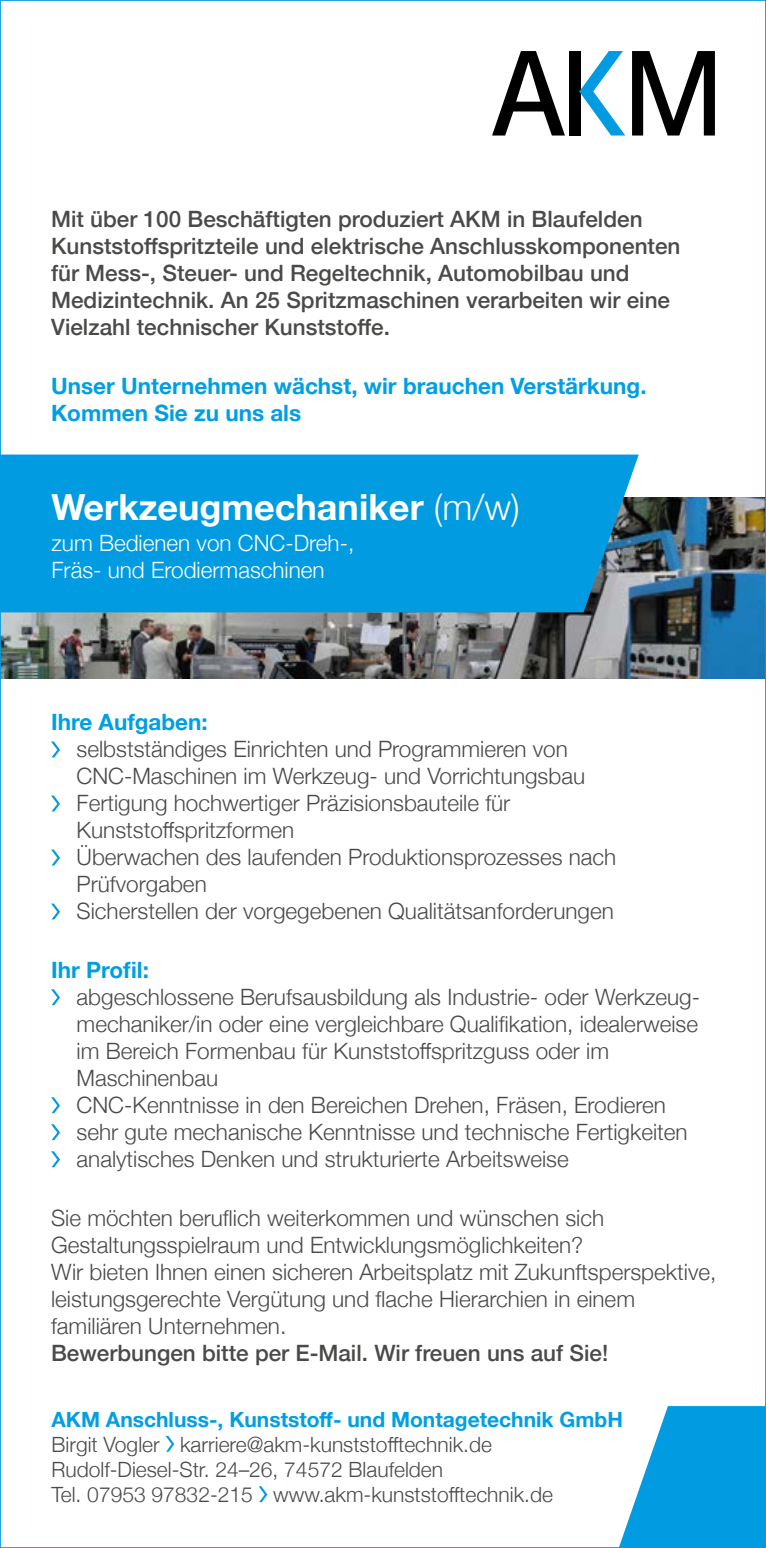
<style>
.page{position:relative;width:766px;height:1548px;background:#fff}
.page>*{position:absolute;margin:0;border:0;box-sizing:border-box;transform-origin:0 0}
.Beruf{font:700 36px "Helvetica Neue";color:#fff}
.Absatzformat_1{font:300 22.5px/27px "Helvetica Neue";color:#4a4a49}
.Intro{font:500 22.5px/27px "Helvetica Neue";color:#4a4a49}
.Überschrift{font:700 22.5px "Helvetica Neue";color:#009fe3}
.Beruf_-_Beschreibung{font:300 22.5px/27px "Helvetica Neue";color:#fff}
.Überschrift-2{font:700 21px/25.2px "Helvetica Neue";color:#009fe3}
.Text_Aufzählung{font:300 21px "Helvetica Neue";color:#4a4a49}
.s1{font-weight:300}
.s2{font-weight:500}
.s3{font-weight:300;color:#4a4a49}
</style>
<div class="page">
<img style="left:2px;top:497px;width:761px;height:182px">
<div style="left:2px;top:454px;width:636px;height:158px;background:#009be0"></div>
<svg style="left:632px;top:51px;width:82px;height:85px"></svg>
<div style="left:569px;top:51px;width:12px;height:85px;background:#000"></div>
<svg style="left:492px;top:51px;width:72px;height:85px"></svg>
<svg style="left:579px;top:51px;width:46px;height:85px"></svg>
<svg style="left:619px;top:1406px;width:144px;height:140px"></svg>
<svg style="left:51px;top:741px;width:9px;height:16px"></svg>
<svg style="left:51px;top:795px;width:9px;height:16px"></svg>
<svg style="left:51px;top:849px;width:9px;height:16px"></svg>
<svg style="left:51px;top:903px;width:9px;height:16px"></svg>
<svg style="left:51px;top:989px;width:9px;height:16px"></svg>
<svg style="left:51px;top:1097px;width:9px;height:16px"></svg>
<svg style="left:51px;top:1124px;width:9px;height:16px"></svg>
<svg style="left:51px;top:1151px;width:9px;height:16px"></svg>
<svg style="left:165px;top:1436px;width:9px;height:16px"></svg>
<svg style="left:258px;top:1486px;width:9px;height:16px"></svg>
<p class="Intro" style="left:51px;top:204px;width:630px">Mit über 100 Beschäftigten produziert AKM in Blaufelden Kunststoffspritzteile und elektrische Anschlusskomponenten für Mess-, Steuer- und Regeltechnik, Automobilbau und Medizintechnik. An 25 Spritzmaschinen verarbeiten wir eine Vielzahl technischer Kunststoffe.</p>
<p class="Überschrift" style="left:51px;top:368px;width:597px">Unser Unternehmen wächst, wir brauchen Verstärkung.</p>
<p class="Überschrift" style="left:51px;top:395px;width:251px">Kommen Sie zu uns als</p>
<p class="Beruf" style="left:51px;top:479px;width:469px">Werkzeugmechaniker <span class="s1">(m/w)</span></p>
<p class="Beruf_-_Beschreibung" style="left:51px;top:528px;width:304px">zum Bedienen von CNC-Dreh-,<br>Fräs- und Erodiermaschinen</p>
<p class="Überschrift" style="left:51px;top:705px;width:158px">Ihre Aufgaben:</p>
<p class="Absatzformat_1" style="left:77px;top:734px;width:510px">selbstständiges Einrichten und Programmieren von<br>CNC-Maschinen im Werkzeug- und Vorrichtungsbau</p>
<p class="Absatzformat_1" style="left:77px;top:788px;width:435px">Fertigung hochwertiger Präzisionsbauteile für<br>Kunststoffspritzformen</p>
<p class="Absatzformat_1" style="left:77px;top:842px;width:541px">Überwachen des laufenden Produktionsprozesses nach<br>Prüfvorgaben</p>
<p class="Absatzformat_1" style="left:77px;top:896px;width:538px">Sicherstellen der vorgegebenen Qualitätsanforderungen</p>
<p class="Überschrift" style="left:51px;top:952px;width:99px">Ihr Profil:</p>
<p class="Absatzformat_1" style="left:77px;top:982px;width:624px">abgeschlossene Berufsausbildung als Industrie- oder Werkzeug&shy;mechaniker/in oder eine vergleichbare Qualifikation, idealerweise im Bereich Formenbau für Kunststoffspritzguss oder im Maschinenbau</p>
<p class="Absatzformat_1" style="left:77px;top:1090px;width:590px">CNC-Kenntnisse in den Bereichen Drehen, Fräsen, Erodieren</p>
<p class="Absatzformat_1" style="left:77px;top:1117px;width:612px">sehr gute mechanische Kenntnisse und technische Fertigkeiten</p>
<p class="Absatzformat_1" style="left:77px;top:1144px;width:493px">analytisches Denken und strukturierte Arbeitsweise</p>
<p class="Absatzformat_1" style="left:51px;top:1203px;width:666px">Sie möchten beruflich weiterkommen und wünschen sich Gestaltungsspielraum und Entwicklungsmöglichkeiten?<br>Wir bieten Ihnen einen sicheren Arbeitsplatz mit Zukunftsperspektive, leistungsgerechte Vergütung und flache Hierarchien in einem familiären Unternehmen.<br><span class="s2">Bewerbungen bitte per E-Mail. Wir freuen uns auf Sie!</span></p>
<p class="Überschrift-2" style="left:51px;top:1407px;width:572px">AKM Anschluss-, Kunststoff- und Montagetechnik GmbH<br><span class="s3">Birgit Vogler karriere@akm-kunststofftechnik.de</span></p>
<p class="Text_Aufzählung" style="left:51px;top:1452px;width:393px">Rudolf-Diesel-Str. 24–26, 74572 Blaufelden</p>
<p class="Text_Aufzählung" style="left:51px;top:1477px;width:503px">Tel. 07953 97832-215 www.akm-kunststofftechnik.de</p>
</div>
